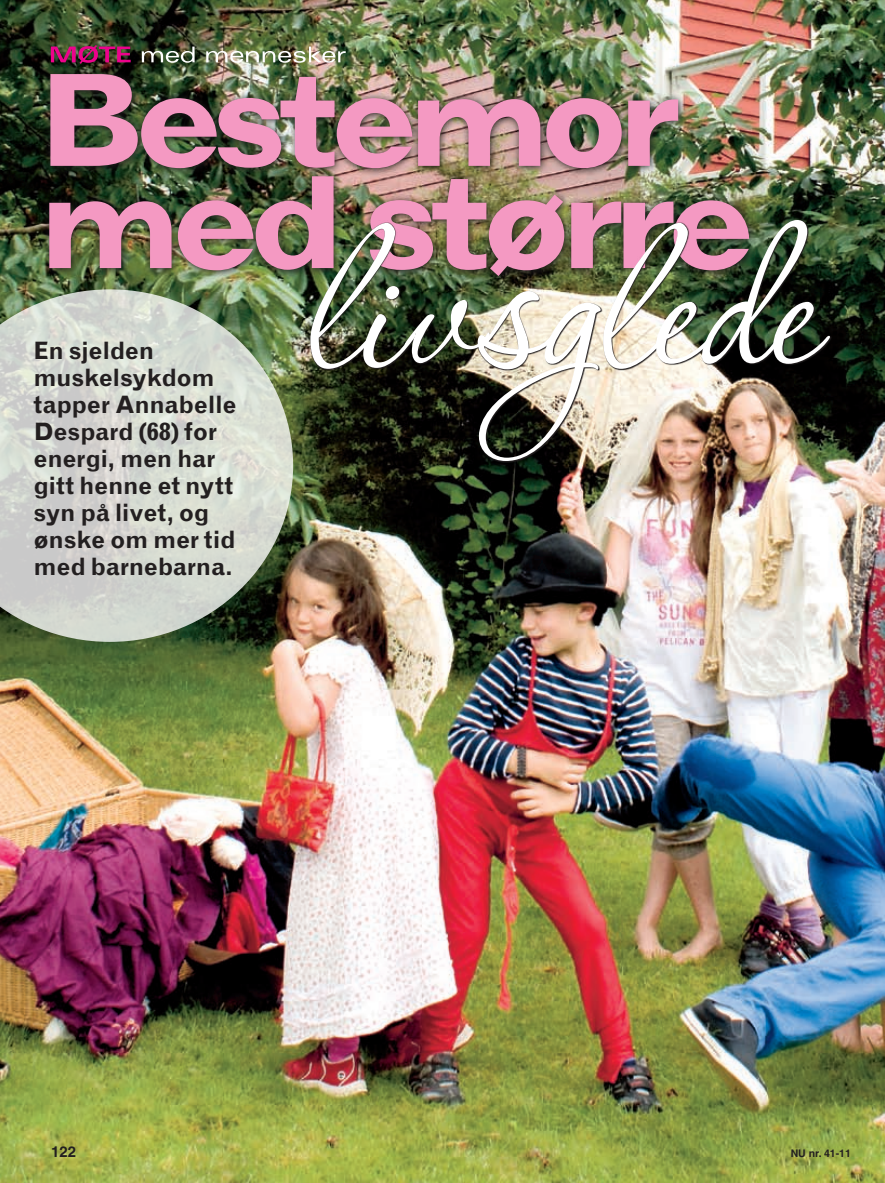
<style>
.page{position:relative;width:885px;height:1183px;background:#fff}
.page>*{position:absolute;margin:0;border:0;box-sizing:border-box;transform-origin:0 0}
.t1{font:239.25px "P22 Corinthia";color:#fff}
.t2{font:700 expanded 133.2px/102.1px "Grotesque MT Std";letter-spacing:-.085em;color:#f499c2;scale:.95 1}
.t3{font:700 24px/27px "Grotesque MT Std";letter-spacing:-.015em;color:#231f20}
.t4{font:700 15px "Helvetica";color:#231f20}
.t5{font:700 10.5px "Helvetica";color:#231f20}
</style>
<div class="page">
<img style="left:0;top:0;width:884px;height:1182px">
<svg style="left:0;top:289px;width:293px;height:352px;background:#bec4b8"></svg>
<img style="left:42px;top:67px;width:715px;height:217px">
<img style="left:310px;top:220px;width:522px;height:242px">
<img style="left:142px;top:47px;width:203px;height:16px">
<svg style="left:51px;top:45px;width:80px;height:19px;background:#7d244d"></svg>
<h2 class="t2" style="left:38px;top:69px;width:756px">Bestemor med større</h2>
<h1 class="t1" style="left:299px;top:184px;width:518px">livsglede</h1>
<p class="t3" style="left:33px;top:337px;width:183px">En sjelden muskelsykdom</p>
<p class="t3" style="left:33px;top:391px;width:205px">tapper Annabelle<br>Despard (68) for energi, men har gitt henne et nytt syn på livet, og ønske om mer tid med barnebarna.</p>
<p class="t4" style="left:51px;top:1141px;width:27px">122</p>
<p class="t5" style="left:790px;top:1146px;width:62px">NU nr. 41-11</p>
</div>
